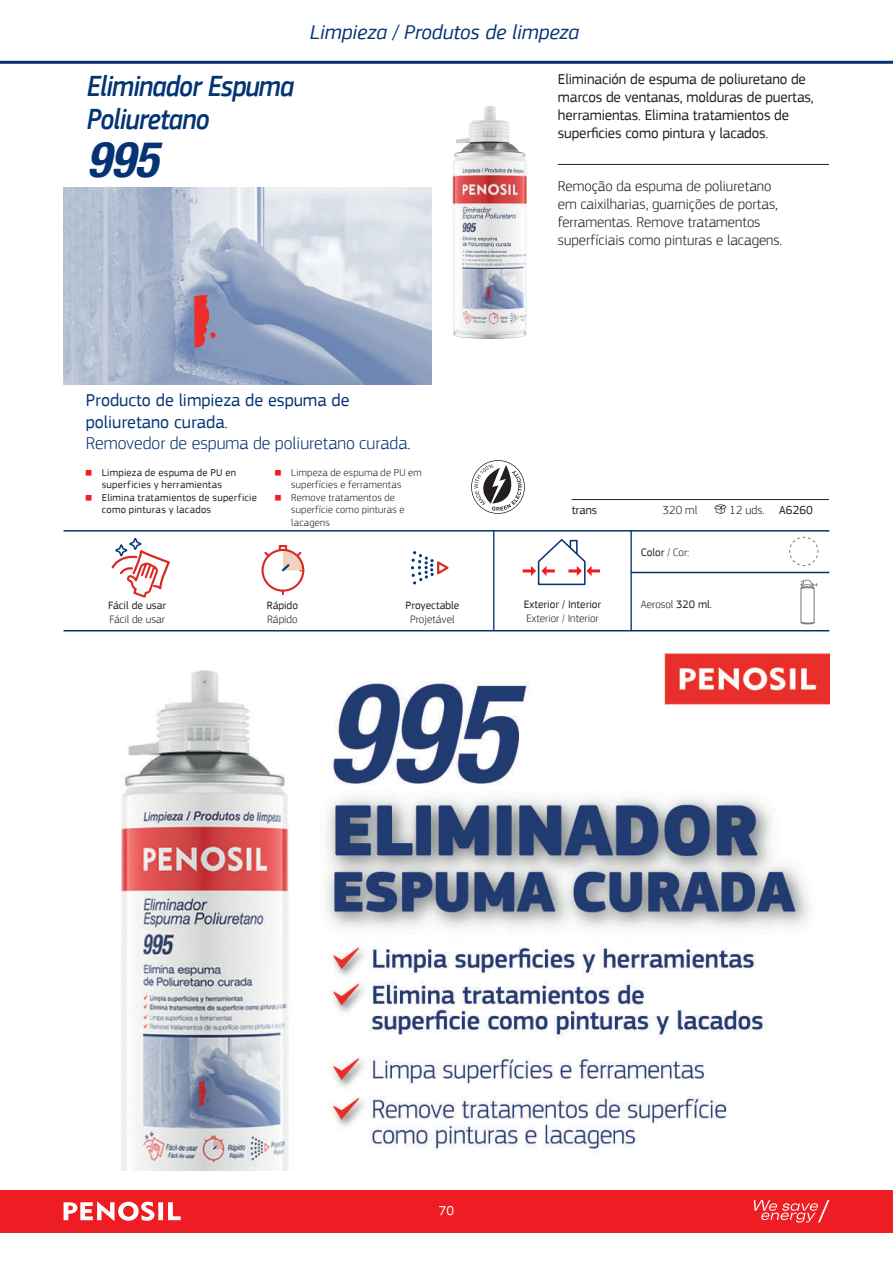
<style>
.page{position:relative;width:893px;height:1263px;background:#fff}
.page>*{position:absolute;margin:0;border:0;box-sizing:border-box;transform-origin:0 0}
.t1{font:italic 700 condensed 49.5px "Helvetica Neue LT Pro";color:#053474}
.t2{font:italic 500 30px/33px "PF Square Sans Pro";letter-spacing:-.03em;color:#053474;scale:.89 1}
.t3{font:italic 21px "PF Square Sans Pro";color:#053474}
.t4{font:18px/21.6px "PF Square Sans Pro";color:#053474}
.t5{font:300 18px "PF Square Sans Pro";color:#053474}
.t6{font:15px/18px "PF Square Sans Pro";letter-spacing:-.01em;color:#231f20}
.t7{font:300 15px/18px "PF Square Sans Pro";color:#231f20}
.t8{font:13.5px "PF Square Sans Pro";color:#fff}
.t9{font:300 12.15px "PF Square Sans Pro";color:#231f20}
.t10{font:12.15px "PF Square Sans Pro";color:#231f20}
.t11{font:300 11.25px "PF Square Sans Pro";color:#231f20}
.t12{font:11.25px "PF Square Sans Pro";color:#231f20}
.t13{font:10.5px/12.6px "PF Square Sans Pro";letter-spacing:.025em;color:#231f20;text-align:center}
.t14{font:300 10.5px/12.6px "PF Square Sans Pro";letter-spacing:.02em;color:#231f20;text-align:center}
.s1{font-size:9px;color:#ee1d23}
.s2{font-weight:400;font-size:9px;color:#ee1d23}
.s3{font-weight:400}
.s4{font-weight:300}
</style>
<div class="page">
<hr style="left:64px;top:630px;width:765px;height:1px;background:#053474">
<hr style="left:64px;top:530px;width:765px;height:2px;background:#053474">
<hr style="left:631px;top:572px;width:198px;height:1px;background:#053474">
<hr style="left:493px;top:530px;width:1px;height:101px;background:#053474">
<hr style="left:630px;top:530px;width:2px;height:101px;background:#053474">
<div style="left:0;top:1190px;width:893px;height:42px;background:#ee1d23"></div>
<svg style="left:754px;top:1200px;width:75px;height:22px"></svg>
<svg style="left:64px;top:1202px;width:90px;height:19px"></svg>
<div style="left:158px;top:1202px;width:5px;height:18px;background:#fff"></div>
<svg style="left:168px;top:1202px;width:13px;height:18px"></svg>
<hr style="left:0;top:61px;width:893px;height:3px;background:#053474">
<hr style="left:558px;top:164px;width:271px;height:1px;background:#231f20">
<img style="left:422px;top:60px;width:122px;height:279px">
<img style="left:64px;top:187px;width:368px;height:197px">
<hr style="left:572px;top:499px;width:257px;height:1px;background:#231f20">
<svg style="left:714px;top:504px;width:12px;height:10px"></svg>
<svg style="left:800px;top:580px;width:17px;height:44px"></svg>
<svg style="left:411px;top:551px;width:38px;height:34px"></svg>
<svg style="left:111px;top:537px;width:59px;height:61px"></svg>
<svg style="left:471px;top:460px;width:54px;height:54px"></svg>
<svg style="left:789px;top:536px;width:30px;height:30px"></svg>
<div style="left:261px;top:549px;width:43px;height:43px;border:2px solid #d92a25;border-radius:50%"></div>
<svg style="left:262px;top:545px;width:43px;height:51px"></svg>
<svg style="left:523px;top:539px;width:77px;height:47px"></svg>
<img style="left:121px;top:653px;width:708px;height:518px">
<h2 class="t2" style="left:87px;top:70px;width:234px">Eliminador Espuma<br>Poliuretano</h2>
<h1 class="t1" style="left:87px;top:129px;width:73px">995</h1>
<h3 class="t3" style="left:310px;top:20px;width:271px">Limpieza / Produtos de limpeza</h3>
<p class="t6" style="left:558px;top:71px;width:257px">Eliminación de espuma de poliuretano de marcos de ventanas, molduras de puertas, herramientas. Elimina tratamientos de superficies como pintura y lacados.</p>
<p class="t7" style="left:558px;top:177px;width:226px">Remoção da espuma de poliuretano em caixilharias, guarnições de portas, ferramentas. Remove tratamentos superfíciais como pinturas e lacagens.</p>
<p class="t4" style="left:86px;top:389px;width:265px">Producto de limpieza de espuma de poliuretano curada.</p>
<p class="t5" style="left:86px;top:433px;width:326px">Removedor de espuma de poliuretano curada.</p>
<p class="t13" style="left:85px;top:466px;width:153px"><span class="s1">■</span> Limpieza de espuma de PU en superficies y herramientas</p>
<p class="t13" style="left:102px;top:491px;width:157px;text-align:left;text-indent:-17px"><span class="s1">■</span> Elimina tratamientos de superficie como pinturas y lacados</p>
<p class="t14" style="left:274px;top:466px;width:149px"><span class="s2">■</span> Limpeza de espuma de PU em superfícies e ferramentas</p>
<p class="t14" style="left:291px;top:491px;width:115px;text-align:left;text-indent:-17px"><span class="s2">■</span> Remove tratamentos de superfície como pinturas e lacagens</p>
<p class="t12" style="left:108px;top:599px;width:60px">Fácil de usar</p>
<p class="t11" style="left:109px;top:612px;width:57px">Fácil de usar</p>
<p class="t12" style="left:267px;top:599px;width:33px">Rápido</p>
<p class="t11" style="left:267px;top:612px;width:32px">Rápido</p>
<p class="t12" style="left:406px;top:599px;width:55px">Proyectable</p>
<p class="t11" style="left:410px;top:612px;width:46px">Projetável</p>
<p class="t10" style="left:572px;top:503px;width:27px">trans</p>
<p class="t9" style="left:663px;top:503px;width:36px">320 ml</p>
<p class="t9" style="left:729px;top:503px;width:85px">12 uds. <span class="s3">A6260</span></p>
<p class="t12" style="left:641px;top:546px;width:50px">Color <span class="s4">/ Cor:</span></p>
<p class="t12" style="left:524px;top:598px;width:79px">Exterior / Interior</p>
<p class="t11" style="left:641px;top:598px;width:73px">Aerosol <span class="s3">320 ml.</span></p>
<p class="t11" style="left:526px;top:611px;width:74px">Exterior / Interior</p>
<p class="t8" style="left:439px;top:1203px;width:17px">70</p>
</div>
